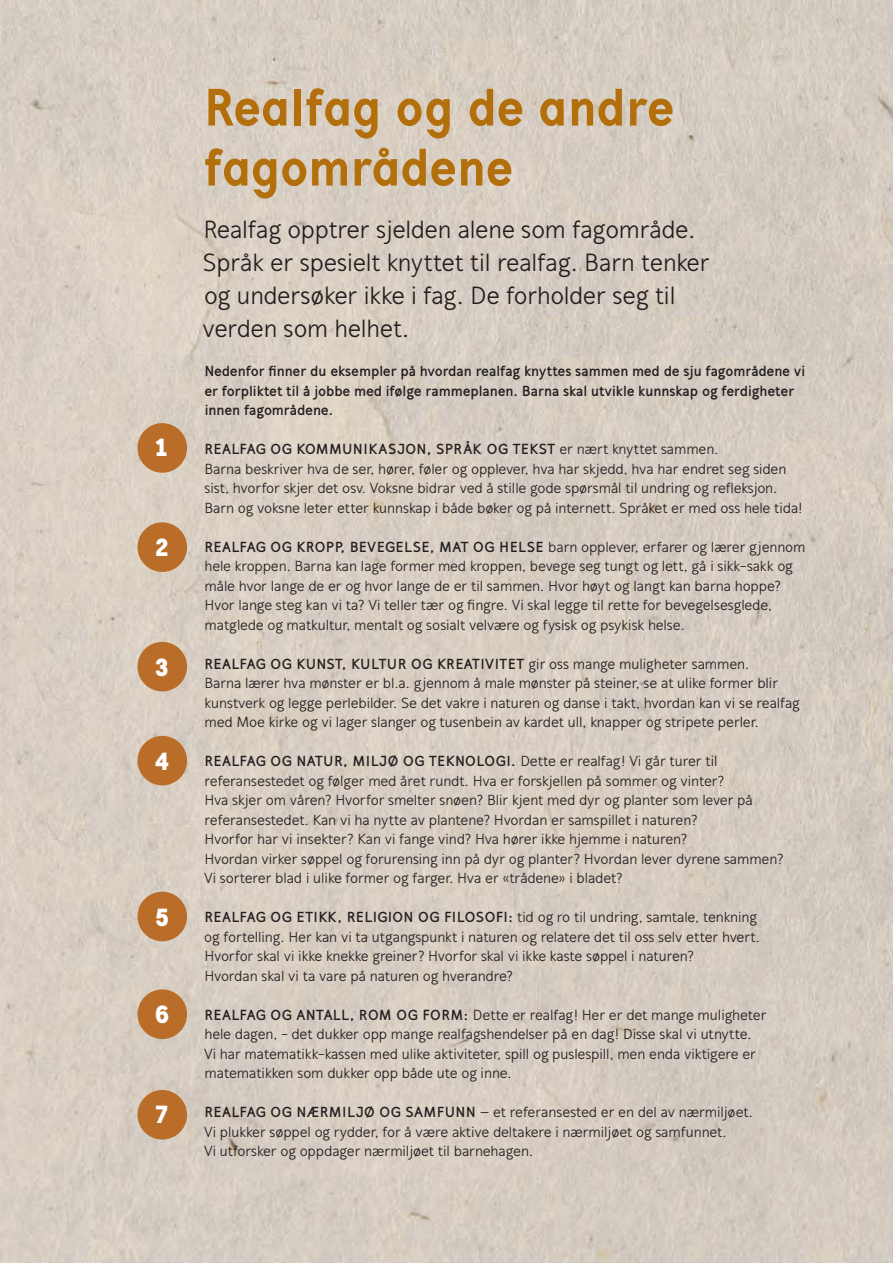
<style>
.page{position:relative;width:893px;height:1263px;background:#fff}
.page>*{position:absolute;margin:0;border:0;box-sizing:border-box;transform-origin:0 0}
.t1{font:800 54px/60px "Mucho Sans";letter-spacing:-.015em;color:#b26f0c}
.t2{font:25.5px/33px "Mucho Sans";letter-spacing:-.01em;color:#231f20}
.t3{font:900 25.5px "Mucho Sans";color:#fff}
.t4{font:15px/19.5px "Mucho Sans";color:#231f20}
.t5{font:700 15px/19.5px "Mucho Sans";letter-spacing:-.005em;color:#231f20}
.s1{font-weight:700}
</style>
<div class="page">
<img style="left:0;top:0;width:893px;height:1263px">
<div style="left:137px;top:423px;width:50px;height:50px;background:#b96d28;border-radius:50%"></div>
<div style="left:137px;top:892px;width:50px;height:49px;background:#b96d28;border-radius:50%"></div>
<div style="left:137px;top:989px;width:50px;height:50px;background:#b96d28;border-radius:50%"></div>
<div style="left:137px;top:1090px;width:50px;height:49px;background:#b96d28;border-radius:50%"></div>
<div style="left:137px;top:522px;width:50px;height:50px;background:#b96d28;border-radius:50%"></div>
<div style="left:137px;top:642px;width:50px;height:49px;background:#b96d28;border-radius:50%"></div>
<div style="left:137px;top:736px;width:50px;height:49px;background:#b96d28;border-radius:50%"></div>
<h2 class="t3" style="left:155px;top:432px;width:14px">1</h2>
<h2 class="t3" style="left:155px;top:532px;width:15px">2</h2>
<h2 class="t3" style="left:155px;top:652px;width:15px">3</h2>
<h2 class="t3" style="left:155px;top:746px;width:15px">4</h2>
<h2 class="t3" style="left:155px;top:902px;width:16px">5</h2>
<h2 class="t3" style="left:155px;top:999px;width:16px">6</h2>
<h2 class="t3" style="left:156px;top:1098px;width:13px">7</h2>
<h1 class="t1" style="left:203px;top:77px;width:473px">Realfag og de andre fagområdene</h1>
<h2 class="t2" style="left:203px;top:213px;width:509px">Realfag opptrer sjelden alene som fagområde.<br>Språk er spesielt knyttet til realfag. Barn tenker og undersøker ikke i fag. De forholder seg til verden som helhet.</h2>
<p class="t5" style="left:204px;top:361px;width:602px">Nedenfor finner du eksempler på hvordan realfag knyttes sammen med de sju fagområdene vi er forpliktet til å jobbe med ifølge rammeplanen. Barna skal utvikle kunnskap og ferdigheter innen fagområdene.</p>
<p class="t4" style="left:204px;top:439px;width:600px"><span class="s1">REALFAG OG KOMMUNIKASJON, SPRÅK OG TEKST</span> er nært knyttet sammen.<br>Barna beskriver hva de ser, hører, føler og opplever, hva har skjedd, hva har endret seg siden sist, hvorfor skjer det osv. Voksne bidrar ved å stille gode spørsmål til undring og refleksjon.<br>Barn og voksne leter etter kunnskap i både bøker og på internett. Språket er med oss hele tida!</p>
<p class="t4" style="left:204px;top:537px;width:603px"><span class="s1">REALFAG OG KROPP, BEVEGELSE, MAT OG HELSE</span> barn opplever, erfarer og lærer gjennom hele kroppen. Barna kan lage former med kroppen, bevege seg tungt og lett, gå i sikk-sakk og måle hvor lange de er og hvor lange de er til sammen. Hvor høyt og langt kan barna hoppe?<br>Hvor lange steg kan vi ta? Vi teller tær og fingre. Vi skal legge til rette for bevegelsesglede, matglede og matkultur, mentalt og sosialt velvære og fysisk og psykisk helse.</p>
<p class="t4" style="left:204px;top:654px;width:597px"><span class="s1">REALFAG OG KUNST, KULTUR OG KREATIVITET</span> gir oss mange muligheter sammen.<br>Barna lærer hva mønster er bl.a. gjennom å male mønster på steiner, se at ulike former blir kunst verk og legge perlebilder. Se det vakre i naturen og danse i takt, hvordan kan vi se realfag med Moe kirke og vi lager slanger og tusenbein av kardet ull, knapper og stripete perler.</p>
<p class="t4" style="left:204px;top:751px;width:581px"><span class="s1">REALFAG OG NATUR, MILJØ OG TEKNOLOGI.</span> Dette er realfag! Vi går turer til<br>referanse stedet og følger med året rundt. Hva er forskjellen på sommer og vinter?<br>Hva skjer om våren? Hvorfor smelter snøen? Blir kjent med dyr og planter som lever på referansestedet. Kan vi ha nytte av plantene? Hvordan er samspillet i naturen?<br>Hvorfor har vi insekter? Kan vi fange vind? Hva hører ikke hjemme i naturen?<br>Hvordan virker søppel og forurensing inn på dyr og planter? Hvordan lever dyrene sammen?<br>Vi sorterer blad i ulike former og farger. Hva er «trådene» i bladet?</p>
<p class="t4" style="left:204px;top:907px;width:557px"><span class="s1">REALFAG OG ETIKK, RELIGION OG FILOSOFI:</span> tid og ro til undring, samtale, tenkning og fortelling. Her kan vi ta utgangspunkt i naturen og relatere det til oss selv etter hvert.<br>Hvorfor skal vi ikke knekke greiner? Hvorfor skal vi ikke kaste søppel i naturen?<br>Hvordan skal vi ta vare på naturen og hverandre?</p>
<p class="t4" style="left:204px;top:1005px;width:564px"><span class="s1">REALFAG OG ANTALL, ROM OG FORM:</span> Dette er realfag! Her er det mange muligheter hele dagen, - det dukker opp mange realfagshendelser på en dag! Disse skal vi utnytte.<br>Vi har matematikk-kassen med ulike aktiviteter, spill og puslespill, men enda viktigere er matematikken som dukker opp både ute og inne.</p>
<p class="t4" style="left:204px;top:1102px;width:550px"><span class="s1">REALFAG OG NÆRMILJØ OG SAMFUNN</span> – et referansested er en del av nærmiljøet.<br>Vi plukker søppel og rydder, for å være aktive deltakere i nærmiljøet og samfunnet.<br>Vi utforsker og oppdager nærmiljøet til barnehagen.</p>
</div>
